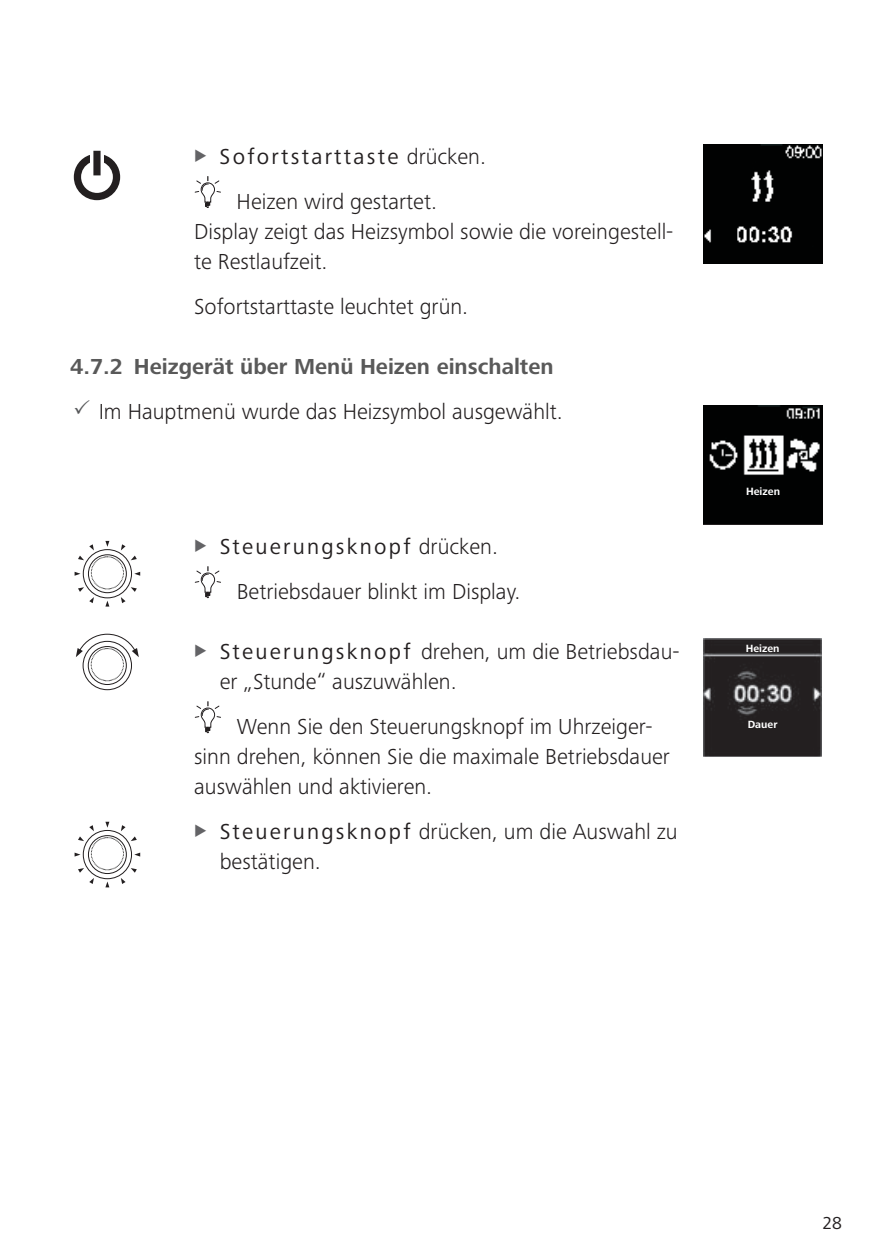
<style>
.page{position:relative;width:893px;height:1259px;background:#fff}
.page>*{position:absolute;margin:0;border:0;box-sizing:border-box;transform-origin:0 0}
.t1{font:300 22.5px/30px "Frutiger Next LTW1 G";color:#231f20}
.t2{font:700 22.5px "Frutiger Next LTW1 G";color:#595959}
.t3{font:22.5px "Frutiger Next LTW1 G";letter-spacing:.1em;color:#231f20}
.t4{font:18px "Frutiger Next LTW1 G";color:#231f20}
.t5{font:700 10.8px "Frutiger Next LTW1 G";color:#fff}
.s1{font-weight:300}
.s2{color:#57585a}
.s3{font-weight:400}
</style>
<div class="page">
<svg style="left:74px;top:151px;width:46px;height:49px"></svg>
<img style="left:703px;top:144px;width:119px;height:119px">
<div style="left:703px;top:405px;width:120px;height:119px;background:#010202"></div>
<img style="left:709px;top:405px;width:111px;height:70px">
<svg style="left:195px;top:176px;width:25px;height:32px"></svg>
<svg style="left:75px;top:541px;width:65px;height:65px"></svg>
<svg style="left:76px;top:633px;width:63px;height:57px"></svg>
<svg style="left:75px;top:821px;width:65px;height:66px"></svg>
<svg style="left:195px;top:566px;width:26px;height:33px"></svg>
<img style="left:703px;top:638px;width:119px;height:119px">
<svg style="left:195px;top:701px;width:26px;height:33px"></svg>
<p class="t3" style="left:220px;top:145px;width:268px">Sofortstarttaste <span class="s1">drücken.</span></p>
<p class="t1" style="left:194px;top:187px;width:481px;text-indent:43px">Heizen wird gestartet.<br>Display zeigt das Heizsymbol sowie die voreingestell&shy;te Restlaufzeit.</p>
<p class="t1" style="left:194px;top:292px;width:276px">Sofortstarttaste leuchtet grün.</p>
<p class="t2" style="left:70px;top:355px;width:485px">4.7.2 Heizgerät über Menü Heizen einschalten</p>
<p class="t1" style="left:73px;top:397px;width:491px"><span class="s2">✓</span> Im Hauptmenü wurde das Heizsymbol ausgewählt.</p>
<p class="t1" style="left:237px;top:525px;width:285px;line-height:45px;text-indent:-17px"><span class="s3">Steuerungsknopf</span> drücken.<br>Betriebsdauer blinkt im Display.</p>
<p class="t1" style="left:220px;top:637px;width:461px"><span class="s3">Steuerungsknopf</span> drehen, um die Betriebsdau&shy;er „Stunde“ auszuwählen.</p>
<p class="t1" style="left:194px;top:712px;width:477px;text-indent:43px">Wenn Sie den Steuerungsknopf im Uhrzeiger&shy;sinn drehen, können Sie die maximale Betriebsdauer auswählen und aktivieren.</p>
<p class="t1" style="left:220px;top:817px;width:459px"><span class="s3">Steuerungsknopf</span> drücken, um die Auswahl zu bestätigen.</p>
<p class="t5" style="left:746px;top:486px;width:35px">Heizen</p>
<p class="t5" style="left:746px;top:642px;width:35px">Heizen</p>
<p class="t5" style="left:748px;top:719px;width:31px">Dauer</p>
<p class="t4" style="left:822px;top:1214px;width:21px">28</p>
</div>
